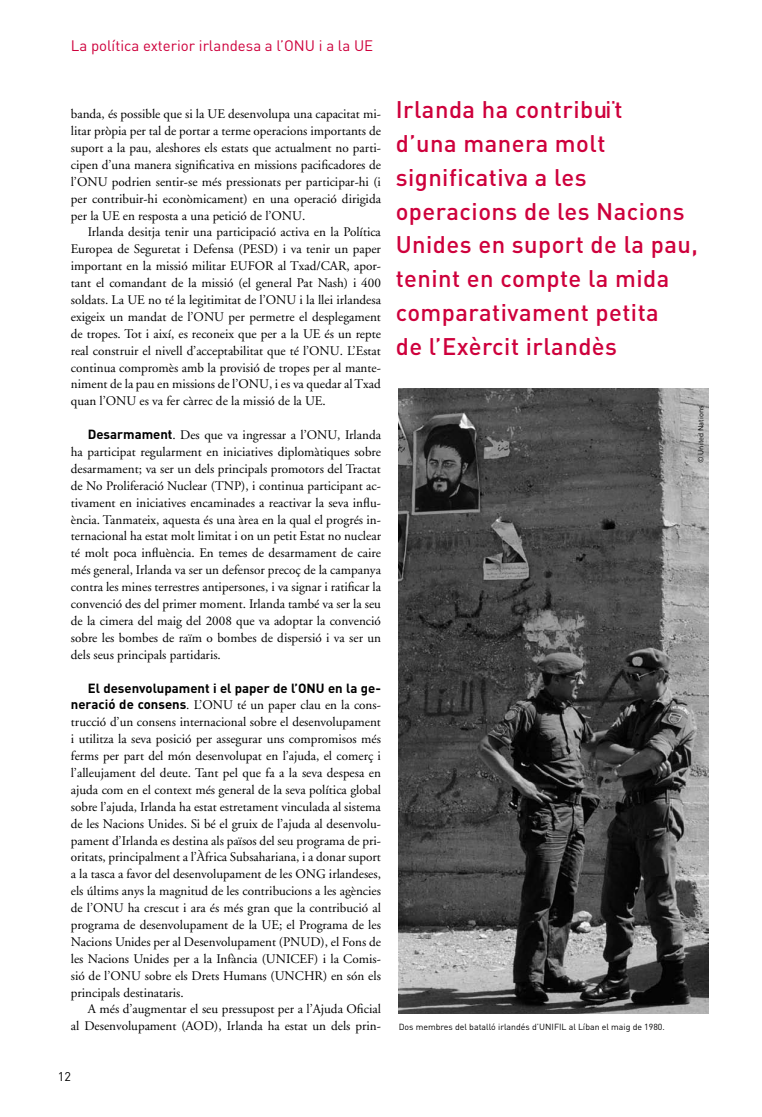
<style>
.page{position:relative;width:762px;height:1117px;background:#fff}
.page>*{position:absolute;margin:0;border:0;box-sizing:border-box;transform-origin:0 0}
.t1{font:500 23.75px/33.8px "DIN";letter-spacing:.02em;color:#ce003c}
.t2{font:15px "DIN";color:#ce003c}
.t3{font:13.12px/16.9px "Adobe Garamond";color:#000;text-align:justify}
.t4{font:700 13.12px "DIN";color:#000}
.t5{font:12.5px "DIN";color:#000}
.t6{font:8.75px "DIN";color:#000}
.t7{font:7.5px "DIN";color:#000}
.s1{font-family:"DIN";font-weight:700}
</style>
<div class="page">
<img style="left:398px;top:388px;width:311px;height:625px">
<p class="t2" style="left:71px;top:36px;width:304px">La política exterior irlandesa a l’ONU i a la UE</p>
<p class="t3" style="left:71px;top:106px;width:312px">banda, és possible que si la UE desenvolupa una capacitat mi&shy;litar pròpia per tal de portar a terme operacions importants de suport a la pau, aleshores els estats que actualment no parti&shy;cipen d’una manera significativa en missions pacificadores de l’ONU podrien sentir-se més pressionats per participar-hi (i per contribuir-hi econòmicament) en una operació dirigida per la UE en resposta a una petició de l’ONU.</p>
<p class="t3" style="left:71px;top:224px;width:312px;text-indent:17px">Irlanda desitja tenir una participació activa en la Política Europea de Seguretat i Defensa (PESD) i va tenir un paper important en la missió militar EUFOR al Txad/CAR, apor&shy;tant el comandant de la missió (el general Pat Nash) i 400 soldats. La UE no té la legitimitat de l’ONU i la llei irlandesa exigeix un mandat de l’ONU per permetre el desplegament de tropes. Tot i així, es reconeix que per a la UE és un repte real construir el nivell d’acceptabilitat que té l’ONU. L’Estat continua compromès amb la provisió de tropes per al mante&shy;niment de la pau en missions de l’ONU, i es va quedar al Txad quan l’ONU es va fer càrrec de la missió de la UE.</p>
<p class="t3" style="left:71px;top:427px;width:312px;text-indent:17px"><span class="s1">Desarmament</span>. Des que va ingressar a l’ONU, Irlanda ha participat regularment en iniciatives diplomàtiques sobre desarmament; va ser un dels principals promotors del Tractat de No Proliferació Nuclear (TNP), i continua participant ac&shy;tivament en iniciatives encaminades a reactivar la seva influ&shy;ència. Tanmateix, aquesta és una àrea en la qual el progrés in&shy;ternacional ha estat molt limitat i on un petit Estat no nuclear té molt poca influència. En temes de desarmament de caire més general, Irlanda va ser un defensor precoç de la campanya contra les mines terrestres antipersones, i va signar i ratificar la convenció des del primer moment. Irlanda també va ser la seu de la cimera del maig del 2008 que va adoptar la convenció sobre les bombes de raïm o bombes de dispersió i va ser un dels seus principals partidaris.</p>
<p class="t4" style="left:88px;top:679px;width:295px">El desenvolupament i el paper de l’ONU en la ge-</p>
<p class="t3" style="left:71px;top:697px;width:312px"><span class="s1">neració de consens</span>. L’ONU té un paper clau en la cons&shy;trucció d’un consens internacional sobre el desenvolupament i utilitza la seva posició per assegurar uns compromisos més ferms per part del món desenvolupat en l’ajuda, el comerç i l’alleujament del deute. Tant pel que fa a la seva despesa en ajuda com en el context més general de la seva política global sobre l’ajuda, Irlanda ha estat estretament vinculada al sistema de les Nacions Unides. Si bé el gruix de l’ajuda al desenvolu&shy;pament d’Irlanda es destina als països del seu programa de pri&shy;oritats, principalment a l’Àfrica Subsahariana, i a donar suport a la tasca a favor del desenvolupament de les ONG irlandeses, els últims anys la magnitud de les contribucions a les agències de l’ONU ha crescut i ara és més gran que la contribució al programa de desenvolupament de la UE; el Programa de les Nacions Unides per al Desenvolupament (PNUD), el Fons de les Nacions Unides per a la Infància (UNICEF) i la Comis&shy;sió de l’ONU sobre els Drets Humans (UNCHR) en són els principals destinataris.</p>
<p class="t3" style="left:71px;top:1000px;width:312px;text-align:right">A més d’augmentar el seu pressupost per a l’Ajuda Oficial<br>al Desenvolupament (AOD), Irlanda ha estat un dels prin-</p>
<p class="t5" style="left:58px;top:1068px;width:15px">12</p>
<h1 class="t1" style="left:396px;top:92px;width:304px">Irlanda ha contribuït<br>d’una manera molt significativa a les operacions de les Nacions<br>Unides en suport de la pau, tenint en compte la mida comparativament petita<br>de l’Exèrcit irlandès</h1>
<p class="t7" style="left:696px;top:463px;width:59px;rotate:-90deg">© United Nations</p>
<p class="t6" style="left:399px;top:1021px;width:268px">Dos membres del batalló irlandés d’UNIFIL al Líban el maig de 1980.</p>
</div>
